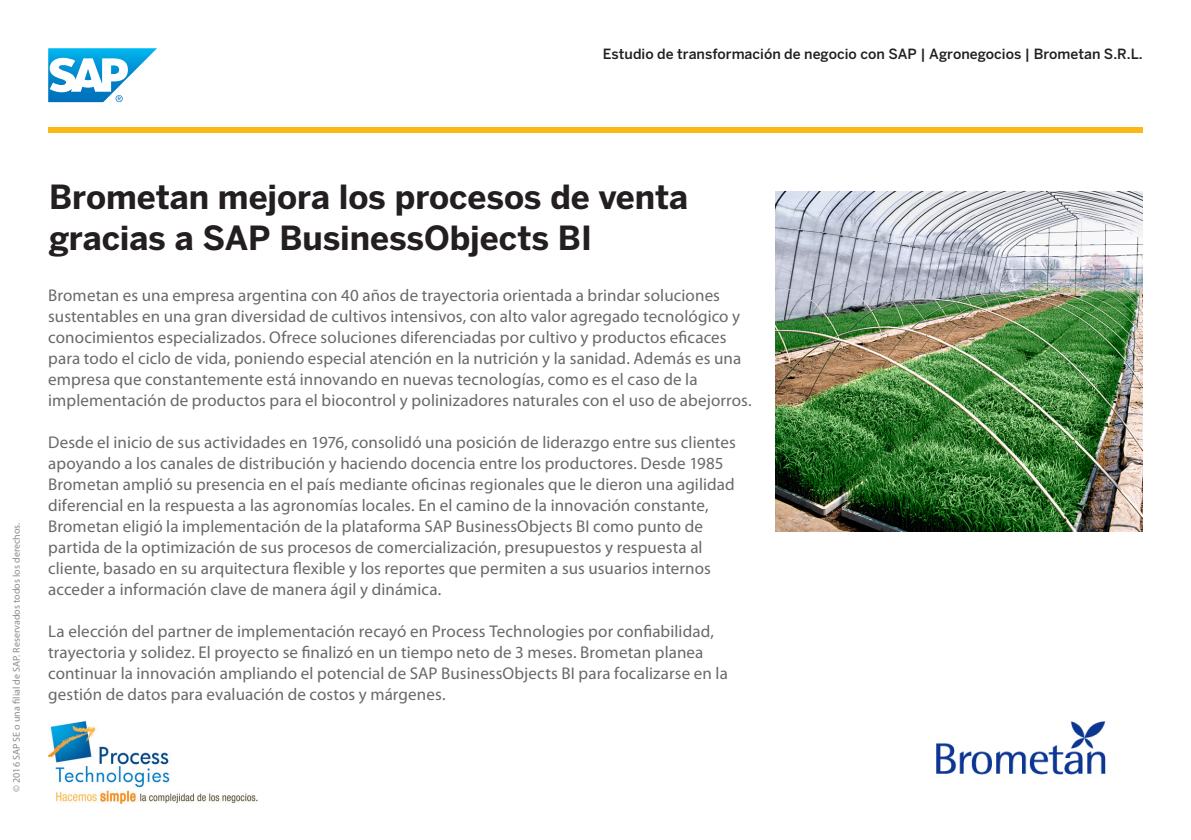
<style>
.page{position:relative;width:1191px;height:840px;background:#fff}
.page>*{position:absolute;margin:0;border:0;box-sizing:border-box;transform-origin:0 0}
.BTS_00_Title_headlin{font:700 33px/41px "Benton Sans";letter-spacing:-.005em;color:#231f20}
.BTS_00_Overview_Cont{font:17px/21px "Myriad Pro";letter-spacing:.005em;color:#69696c}
.BTS_000_Descriptor{font:500 14px "Benton Sans";color:#231f20}
.BTS_100{font:10px "Myriad Pro";color:#8a8c8f}
</style>
<div class="page">
<svg style="left:48px;top:48px;width:109px;height:54px"></svg>
<img style="left:776px;top:192px;width:366px;height:339px">
<div style="left:48px;top:127px;width:1094px;height:5px;background:#fcb814"></div>
<img style="left:936px;top:721px;width:170px;height:54px">
<img style="left:48px;top:721px;width:209px;height:81px">
<p class="BTS_000_Descriptor" style="left:603px;top:45px;width:541px">Estudio de transformación de negocio con SAP | Agronegocios | Brometan S.R.L.</p>
<p class="BTS_100" style="left:11px;top:791px;width:270px;rotate:-90deg">© 2016 SAP SE o una filial de SAP. Reservados todos los derechos.</p>
<p class="BTS_00_Title_headlin" style="left:49px;top:176px;width:641px">Brometan mejora los procesos de venta gracias a SAP BusinessObjects BI</p>
<p class="BTS_00_Overview_Cont" style="left:48px;top:284px;width:705px">Brometan es una empresa argentina con 40 años de trayectoria orientada a brindar soluciones sustentables en una gran diversidad de cultivos intensivos, con alto valor agregado tecnológico y conocimientos especializados. Ofrece soluciones diferenciadas por cultivo y productos eficaces para todo el ciclo de vida, poniendo especial atención en la nutrición y la sanidad. Además es una empresa que constantemente está innovando en nuevas tecnologías, como es el caso de la implementación de productos para el biocontrol y polinizadores naturales con el uso de abejorros.</p>
<p class="BTS_00_Overview_Cont" style="left:48px;top:431px;width:689px">Desde el inicio de sus actividades en 1976, consolidó una posición de liderazgo entre sus clientes apoyando a los canales de distribución y haciendo docencia entre los productores. Desde 1985<br>Brometan amplió su presencia en el país mediante oficinas regionales que le dieron una agilidad diferencial en la respuesta a las agronomías locales. En el camino de la innovación constante, Brometan eligió la implementación de la plataforma SAP BusinessObjects BI como punto de partida de la optimización de sus procesos de comercialización, presupuestos y respuesta al cliente, basado en su arquitectura flexible y los reportes que permiten a sus usuarios internos acceder a información clave de manera ágil y dinámica.</p>
<p class="BTS_00_Overview_Cont" style="left:48px;top:620px;width:681px">La elección del partner de implementación recayó en Process Technologies por confiabilidad, trayectoria y solidez. El proyecto se finalizó en un tiempo neto de 3 meses. Brometan planea continuar la innovación ampliando el potencial de SAP BusinessObjects BI para focalizarse en la gestión de datos para evaluación de costos y márgenes.</p>
</div>
